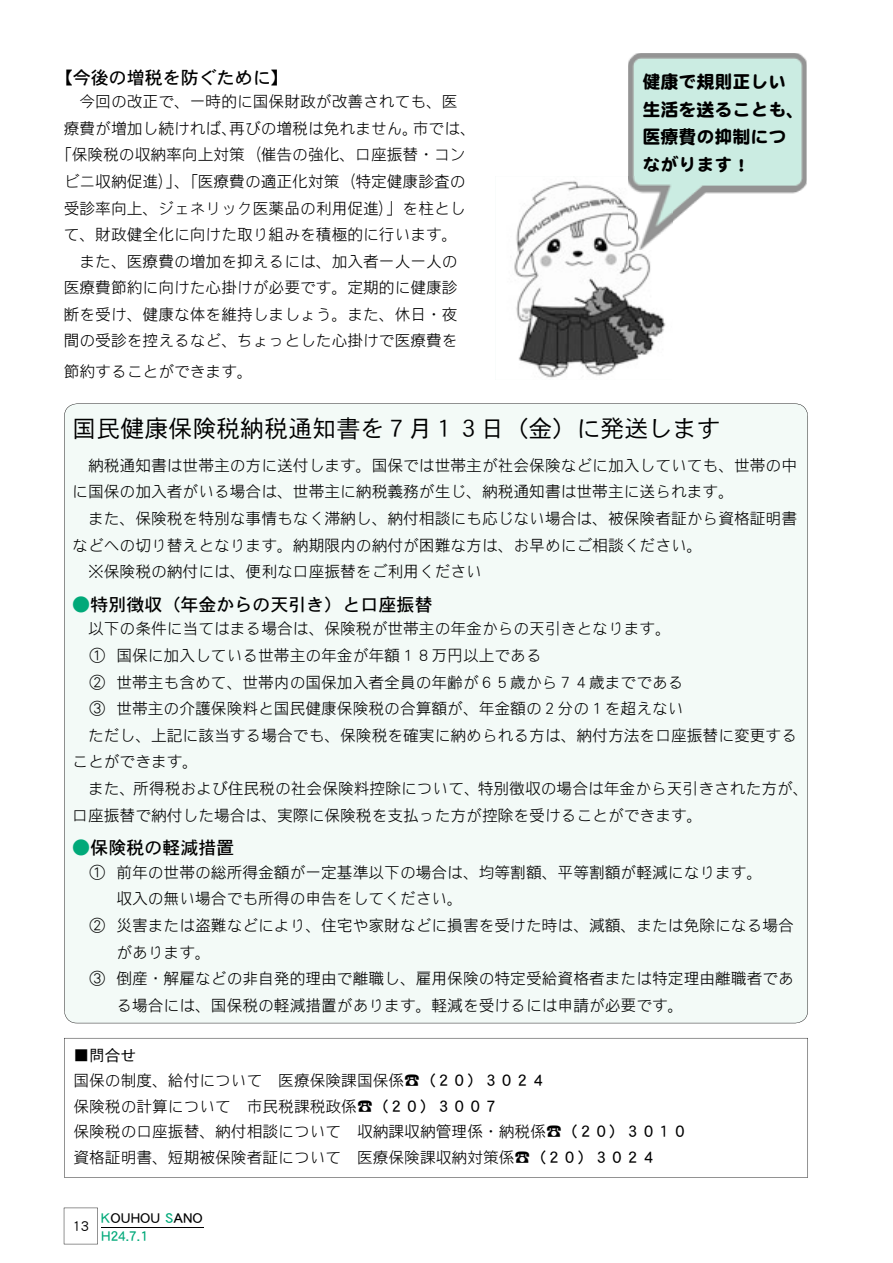
<style>
.page{position:relative;width:893px;height:1263px;background:#fff}
.page>*{position:absolute;margin:0;border:0;box-sizing:border-box;transform-origin:0 0}
.t1{font:24px "DFHS Gothic Std W3 90 pv RKSJ H";color:#000}
.t2{font:18px "DFHS Gothic Std W5 90 pv RKSJ H";color:#000}
.t3{font:18px/27.6px "DF Maru Gothic Std W9 90 pv RKSJ H";color:#000}
.t4{font:15.75px/26.5px "DF Gothic P Std W3 90 pv RKSJ H";color:#000}
.t5{font:15.75px "DFHS Gothic Std W3 90 pv RKSJ H";color:#000}
.t6{font:15px/18px "DFHS Gothic Std W5 90 pv RKSJ H";color:#00a979}
.t7{font:15px "DF Maru Gothic Std W5 90 pv RKSJ H";color:#000}
.s1{color:#00a979}
.s2{font-family:"DFHS Gothic Std W5 90 pv RKSJ H"}
.s3{color:#000}
</style>
<div class="page">
<hr style="left:101px;top:1227px;width:102px;height:1px;background:#000">
<svg style="left:64px;top:1038px;width:744px;height:140px"></svg>
<div style="left:64px;top:404px;width:744px;height:619px;background:#f3faf7"></div>
<img style="left:514px;top:181px;width:152px;height:197px">
<img style="left:628px;top:53px;width:178px;height:171px">
<img style="left:628px;top:176px;width:44px;height:73px">
<svg style="left:64px;top:1208px;width:34px;height:36px"></svg>
<p class="t2" style="left:55px;top:70px;width:236px">【今後の増税を防ぐために】</p>
<p class="t4" style="left:64px;top:90px;width:395px">　今回の改正で、一時的に国保財政が改善されても、医</p>
<p class="t4" style="left:64px;top:117px;width:413px">療費が増加し続ければ、再びの増税は免れません。市では、</p>
<p class="t4" style="left:56px;top:143px;width:411px">「保険税の収納率向上対策（催告の強化、口座振替・コン</p>
<p class="t4" style="left:64px;top:170px;width:403px">ビニ収納促進）」、「医療費の適正化対策（特定健康診査の</p>
<p class="t4" style="left:64px;top:196px;width:403px">受診率向上、ジェネリック医薬品の利用促進）」を柱とし</p>
<p class="t4" style="left:64px;top:223px;width:395px">て、財政健全化に向けた取り組みを積極的に行います。</p>
<p class="t4" style="left:64px;top:250px;width:395px">　また、医療費の増加を抑えるには、加入者一人一人の</p>
<p class="t4" style="left:64px;top:276px;width:395px">医療費節約に向けた心掛けが必要です。定期的に健康診</p>
<p class="t4" style="left:64px;top:303px;width:395px">断を受け、健康な体を維持しましょう。また、休日・夜</p>
<p class="t4" style="left:64px;top:329px;width:395px">間の受診を控えるなど、ちょっとした心掛けで医療費を</p>
<p class="t4" style="left:64px;top:360px;width:190px">節約することができます。</p>
<h1 class="t1" style="left:72px;top:419px;width:649px">国民健康保険税納税通知書を７月１３日（金）に発送します</h1>
<p class="t4" style="left:72px;top:454px;width:726px;text-indent:16px">納税通知書は世帯主の方に送付します。国保では世帯主が社会保険などに加入していても、世帯の中に国保の加入者がいる場合は、世帯主に納税義務が生じ、納税通知書は世帯主に送られます。<br>　また、保険税を特別な事情もなく滞納し、納付相談にも応じない場合は、被保険者証から資格証明書などへの切り替えとなります。納期限内の納付が困難な方は、お早めにご相談ください。<br>　※保険税の納付には、便利な口座振替をご利用ください</p>
<p class="t2" style="left:72px;top:597px;width:362px"><span class="s1">●</span>特別徴収（年金からの天引き）と口座振替</p>
<p class="t4" style="left:88px;top:617px;width:584px">以下の条件に当てはまる場合は、保険税が世帯主の年金からの天引きとなります。</p>
<p class="t4" style="left:89px;top:644px;width:454px">① 国保に加入している世帯主の年金が年額１８万円以上である</p>
<p class="t4" style="left:89px;top:671px;width:596px">② 世帯主も含めて、世帯内の国保加入者全員の年齢が６５歳から７４歳までである</p>
<p class="t4" style="left:89px;top:697px;width:596px">③ 世帯主の介護保険料と国民健康保険税の合算額が、年金額の２分の１を超えない</p>
<p class="t4" style="left:72px;top:724px;width:726px">　ただし、上記に該当する場合でも、保険税を確実に納められる方は、納付方法を口座振替に変更する</p>
<p class="t4" style="left:72px;top:750px;width:127px">ことができます。</p>
<p class="t4" style="left:72px;top:777px;width:737px">　また、所得税および住民税の社会保険料控除について、特別徴収の場合は年金から天引きされた方が、</p>
<p class="t4" style="left:72px;top:803px;width:631px">口座振替で納付した場合は、実際に保険税を支払った方が控除を受けることができます。</p>
<p class="t2" style="left:72px;top:841px;width:164px"><span class="s1">●</span>保険税の軽減措置</p>
<p class="t4" style="left:89px;top:861px;width:674px">① 前年の世帯の総所得金額が一定基準以下の場合は、均等割額、平等割額が軽減になります。</p>
<p class="t4" style="left:116px;top:887px;width:348px">収入の無い場合でも所得の申告をしてください。</p>
<p class="t4" style="left:89px;top:914px;width:706px">② 災害または盗難などにより、住宅や家財などに損害を受けた時は、減額、または免除になる場合</p>
<p class="t4" style="left:116px;top:941px;width:96px">があります。</p>
<p class="t4" style="left:89px;top:967px;width:706px">③ 倒産･解雇などの非自発的理由で離職し、雇用保険の特定受給資格者または特定理由離職者であ</p>
<p class="t4" style="left:116px;top:994px;width:568px">る場合には、国保税の軽減措置があります。軽減を受けるには申請が必要です。</p>
<p class="t5" style="left:73px;top:1049px;width:64px">■問合せ</p>
<p class="t4" style="left:73px;top:1070px;width:616px;line-height:25.5px">国保の制度、給付について　医療保険課国保係☎<span class="s2">（２０）３０２４<br></span>保険税の計算について　市民税課税政係☎<span class="s2">（２０）３００７<br></span>保険税の口座振替、納付相談について　収納課収納管理係・納税係☎<span class="s2">（２０）３０１０</span>資格証明書、短期被保険者証について　医療保険課収納対策係☎<span class="s2">（２０）３０２４　</span></p>
<p class="t3" style="left:642px;top:70px;width:164px">健康で規則正しい生活を送ることも、医療費の抑制につながります！</p>
<p class="t7" style="left:72px;top:1220px;width:18px">13</p>
<p class="t6" style="left:101px;top:1210px;width:103px">K<span class="s3">OUHOU</span> S<span class="s3">ANO<br></span>H24.7.1</p>
</div>
